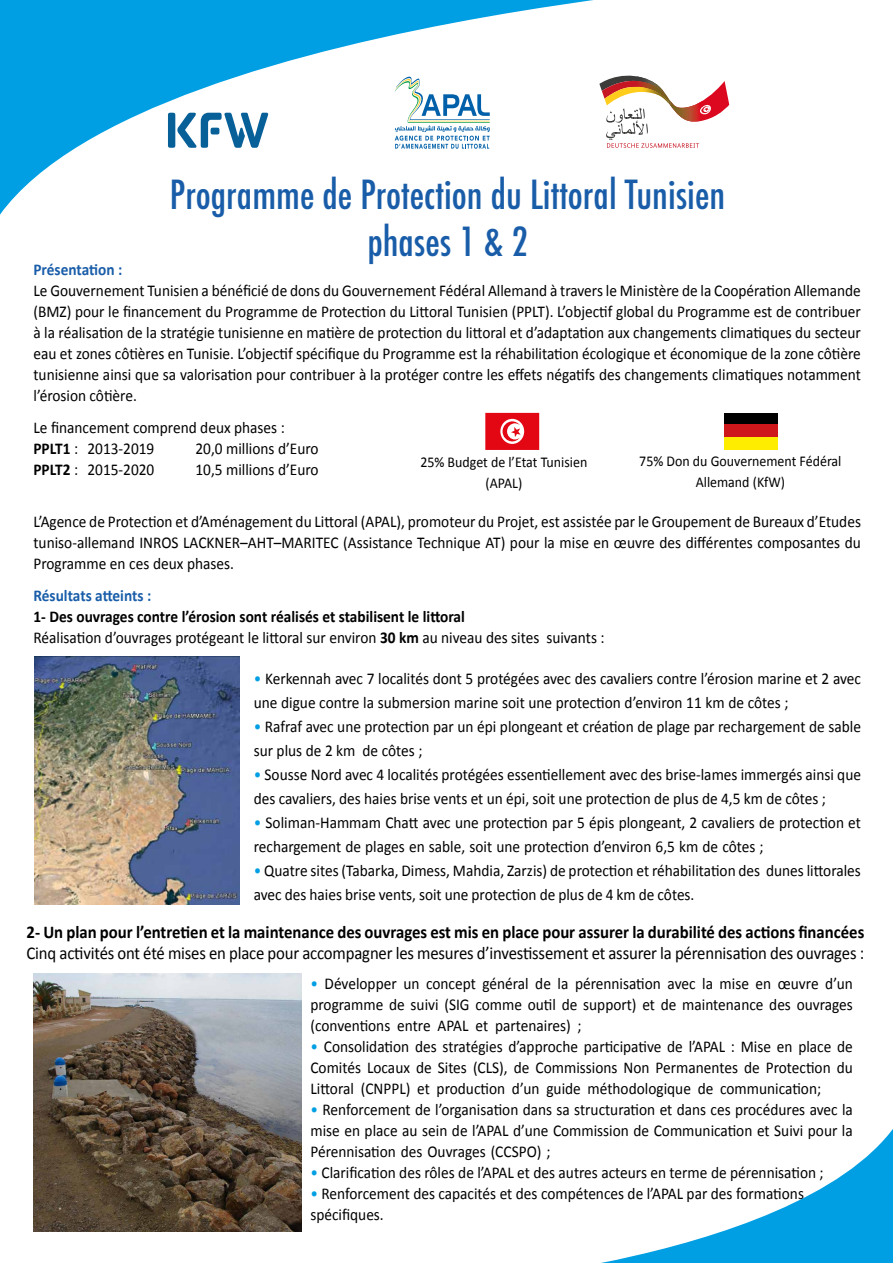
<style>
.page{position:relative;width:893px;height:1263px;background:#fff}
.page>*{position:absolute;margin:0;border:0;box-sizing:border-box;transform-origin:0 0}
.t1{font:500 condensed 39px "Futura";color:#195da9}
.t2{font:18px "Calibri";letter-spacing:-.01em;color:#000;scale:.93 1}
.t3{font:700 18px "Calibri";color:#000;scale:.93 1}
.t4{font:16.5px/21px "Calibri";color:#000;scale:.93 1}
.t5{font:700 16.5px "Calibri";color:#195da9;scale:.93 1}
.t6{font:700 16.5px "Calibri";color:#000;scale:.93 1}
.t7{font:15px/21px "Calibri";color:#000;text-align:center;scale:.93 1}
.s1{font-weight:400}
.s2{font-weight:700}
.s3{color:#009fe3}
</style>
<div class="page">
<img style="left:35px;top:656px;width:205px;height:248px">
<svg style="left:485px;top:413px;width:54px;height:37px;background:#e72f3a"></svg>
<div style="left:724px;top:413px;width:54px;height:12px;background:#000"></div>
<div style="left:724px;top:425px;width:54px;height:12px;background:#cd171a"></div>
<div style="left:724px;top:437px;width:54px;height:12px;background:#ffed00"></div>
<img style="left:33px;top:974px;width:269px;height:258px">
<svg style="left:0;top:0;width:730px;height:215px"></svg>
<svg style="left:601px;top:1129px;width:292px;height:134px"></svg>
<svg style="left:395px;top:75px;width:95px;height:74px"></svg>
<h1 class="t1" style="left:170px;top:170px;width:557px">Programme de Protection du Littoral Tunisien</h1>
<h1 class="t1" style="left:367px;top:217px;width:162px">phases 1 &amp; 2</h1>
<p class="t4" style="left:33px;top:280px;width:891px;text-align:justify">Le Gouvernement Tunisien a bénéficié de dons du Gouvernement Fédéral Allemand à travers le Ministère de la Coopération Allemande (BMZ) pour le financement du Programme de Protection du Littoral Tunisien (PPLT ’L.) objectif global du Programme est de contribuer laà réalisation de la stratégie tunisienne en matière de protection du littoral et ’d adaptation aux changements climatiques du secteur eau et zones côtières en Tunisie ’L. objectif spécifique du Programme est la réhabilitation écologique et économique de la zone côtière tunisienne ainsi que sa valorisation pour contribuer laà protéger contre les effets négatifs des changements climatiques notamment ’l érosion côtière.</p>
<p class="t4" style="left:195px;top:417px;width:134px;text-indent:-162px">Le financement comprend deux phases :<br>20,0 millions ’d Euro</p>
<p class="t5" style="left:33px;top:259px;width:97px">Présentation :</p>
<p class="t4" style="left:87px;top:438px;width:73px">2013-2019</p>
<p class="t6" style="left:33px;top:437px;width:50px">PPLT <span class="s1">:</span>1</p>
<p class="t7" style="left:420px;top:452px;width:181px">25% Budget de ’l Etat Tunisien (APAL(</p>
<p class="t7" style="left:639px;top:451px;width:219px">75% Don du Gouvernement Fédéral<br>Allemand (KfW(</p>
<p class="t4" style="left:195px;top:459px;width:134px">10,5 millions ’d Euro</p>
<p class="t4" style="left:87px;top:459px;width:73px">2015-2020</p>
<p class="t6" style="left:33px;top:458px;width:50px">PPLT <span class="s1">:</span>2</p>
<p class="t4" style="left:33px;top:511px;width:891px;text-align:justify">’LAgence de Protection et ’dAménagement du Littoral (APAL ,) promoteur du Projet, est assistée par le Groupement de Bureaux ’d Etudes tuniso-allemand INROS LACKNER–AHT–MARITEC (Assistance Technique AT) pour la mise en œuvre des différentes composantes du Programme en ces deux phases.</p>
<p class="t5" style="left:33px;top:584px;width:128px">Résultats atteints :</p>
<p class="t4" style="left:33px;top:606px;width:616px"><span class="s2">1- Des ouvrages contre ’l érosion sont réalisés et stabilisent le littoral<br></span>Réalisation ’d ouvrages protégeant le littoral sur environ <span class="s2">30 km</span> au niveau des sites suivants :</p>
<p class="t4" style="left:254px;top:667px;width:654px;line-height:24px"><span class="s3">•</span> Kerkennah avec 7 localités dont 5 protégées avec des cavaliers contre ’l érosion marine et 2 avec une digue contre la submersion marine soit une protection ’d environ 11 km de côtes ;</p>
<p class="t4" style="left:254px;top:715px;width:654px;line-height:24px"><span class="s3">•</span> Rafraf avec une protection par un épi plongeant et création de plage par rechargement de sable sur plus de 2 km de côtes ;</p>
<p class="t4" style="left:254px;top:763px;width:654px;line-height:24px"><span class="s3">•</span> Sousse Nord avec 4 localités protégées essentiellement avec des brise-lames immergés ainsi que des cavaliers, des haies brise vents et un épi, soit une protection de plus de 4,5 km de côtes ;</p>
<p class="t4" style="left:254px;top:811px;width:654px;line-height:24px"><span class="s3">•</span> Soliman-Hammam Chatt avec une protection par 5 épis plongeant 2, cavaliers de protection et rechargement de plages en sable, soit une protection ’d environ 6,5 km de côtes ;</p>
<p class="t4" style="left:254px;top:859px;width:654px;line-height:24px"><span class="s3">•</span> Quatre sites (Tabarka, Dimess, Mahdia, Zarzis) de protection et réhabilitation des dunes littorales avec des haies brise vents, soit une protection de plus de 4 km de côtes.</p>
<p class="t3" style="left:27px;top:921px;width:902px">2- Un plan pour ’l entretien et la maintenance des ouvrages est mis en place pour assurer la durabilité des actions financées</p>
<p class="t2" style="left:27px;top:942px;width:902px">Cinq activités ont été mises en place pour accompagner les mesures ’d investissement et assurer la pérennisation des ouvrages :</p>
<p class="t4" style="left:310px;top:973px;width:585px;text-align:justify"><span class="s3">•</span> Développer un concept général de la pérennisation avec la mise en œuvre ’d un programme de suivi (SIG comme outil de support) et de maintenance des ouvrages (conventions entre APAL et partenaires ;(</p>
<p class="t4" style="left:310px;top:1036px;width:585px;text-align:justify"><span class="s3">•</span> Consolidation des stratégies ’d approche participative de ’lAPAL : Mise en place de Comités Locaux de Sites (CLS ,) de Commissions Non Permanentes de Protection du Littoral (CNPPL) et production ’d un guide méthodologique de communication;</p>
<p class="t4" style="left:310px;top:1099px;width:585px;text-align:justify"><span class="s3">•</span> Renforcement de ’l organisation dans sa structuration et dans ces procédures avec la mise en place au sein de ’lAPAL ’d une Commission de Communication et Suivi pour la Pérennisation des Ouvrages (CCSPO ;(</p>
<p class="t4" style="left:310px;top:1162px;width:553px"><span class="s3">•</span> Clarification des rôles de ’lAPAL et des autres acteurs en terme de pérennisation ;</p>
<p class="t4" style="left:310px;top:1183px;width:532px"><span class="s3">•</span> Renforcement des capacités et des compétences de ’lAPAL par des formations spécifiques.</p>
</div>
